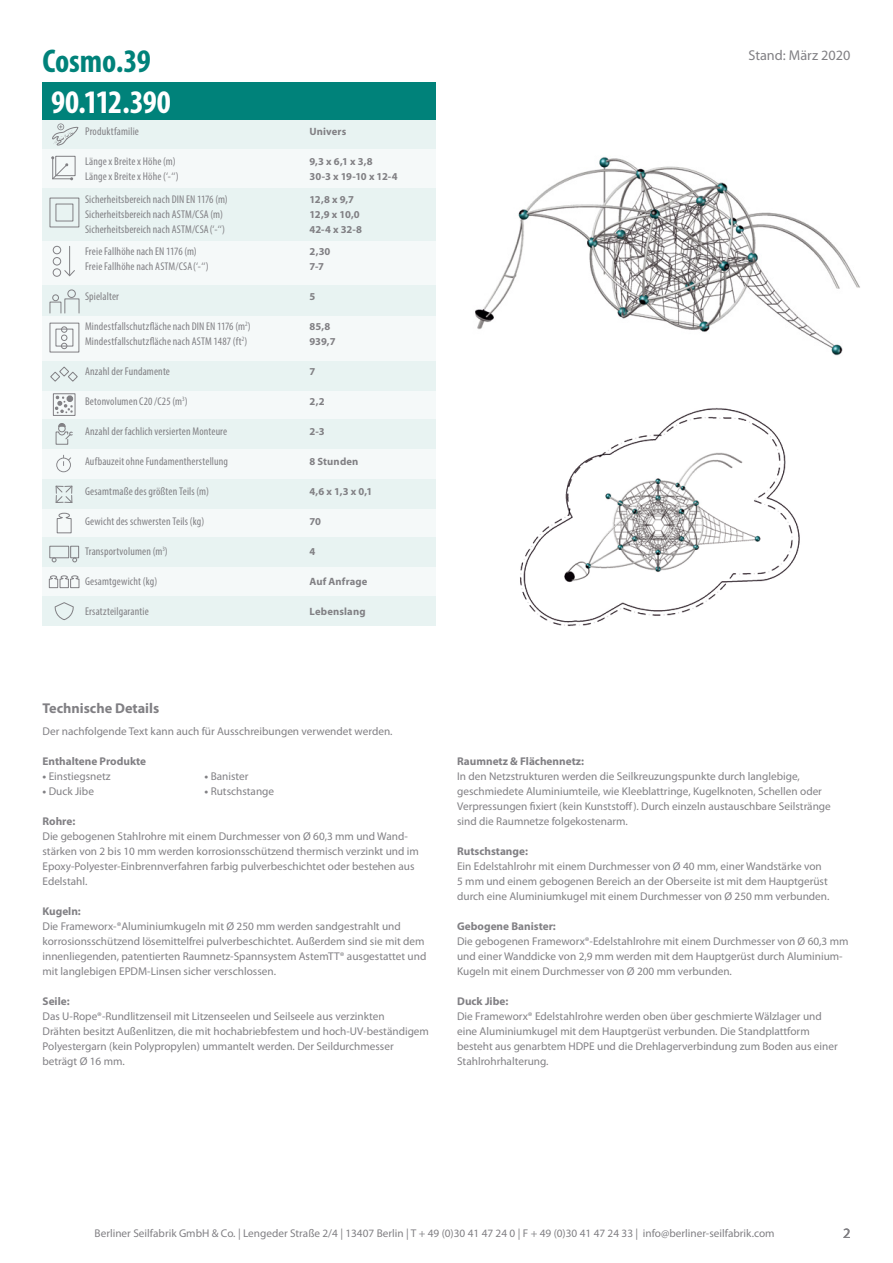
<style>
.page{position:relative;width:893px;height:1263px;background:#fff}
.page>*{position:absolute;margin:0;border:0;box-sizing:border-box;transform-origin:0 0}
.t1{font:700 condensed 33px "Myriad Pro";letter-spacing:-.03em;color:#fff}
.t2{font:700 condensed 33px "Myriad Pro";letter-spacing:-.005em;color:#00827a}
.t3{font:700 14.25px "Myriad Pro";color:#818084}
.t4{font:14.25px "Myriad Pro";color:#818084}
.t5{font:11.25px/15px "Myriad Pro";color:#818084}
.t6{font:condensed 11.25px/15px "Myriad Pro";letter-spacing:.015em;color:#818084}
.t7{font:700 11.25px "Myriad Pro";color:#818084}
.t8{font:700 10.65px/15px "Myriad Pro";letter-spacing:.01em;color:#818084}
.s1{font-weight:700}
</style>
<div class="page">
<img style="left:475px;top:157px;width:385px;height:199px">
<img style="left:520px;top:408px;width:280px;height:218px">
<div style="left:43px;top:120px;width:393px;height:32px;background:#e8f3f2"></div>
<div style="left:43px;top:82px;width:393px;height:38px;background:#00827a"></div>
<div style="left:43px;top:149px;width:393px;height:476px;background:#f5f9f9"></div>
<div style="left:43px;top:286px;width:393px;height:30px;background:#e8f3f2"></div>
<div style="left:43px;top:188px;width:393px;height:53px;background:#e8f3f2"></div>
<div style="left:43px;top:361px;width:393px;height:29px;background:#e8f3f2"></div>
<div style="left:43px;top:420px;width:393px;height:29px;background:#e8f3f2"></div>
<div style="left:43px;top:479px;width:393px;height:29px;background:#e8f3f2"></div>
<div style="left:43px;top:538px;width:393px;height:29px;background:#e8f3f2"></div>
<div style="left:43px;top:596px;width:393px;height:29px;background:#e8f3f2"></div>
<svg style="left:51px;top:156px;width:22px;height:24px"></svg>
<div style="left:50px;top:198px;width:29px;height:29px;border:1px solid #818084"></div>
<div style="left:56px;top:204px;width:17px;height:17px;border:1px solid #818084"></div>
<hr style="left:69px;top:246px;width:1px;height:30px;background:#818084">
<svg style="left:64px;top:269px;width:11px;height:8px"></svg>
<div style="left:53px;top:268px;width:8px;height:9px;border:1px solid #818084;border-radius:50%"></div>
<div style="left:53px;top:257px;width:8px;height:8px;border:1px solid #818084;border-radius:50%"></div>
<div style="left:53px;top:246px;width:8px;height:8px;border:1px solid #818084;border-radius:50%"></div>
<div style="left:50px;top:323px;width:29px;height:29px;border:1px solid #818084"></div>
<div style="left:56px;top:329px;width:17px;height:17px;border:1px solid #818084"></div>
<svg style="left:61px;top:335px;width:6px;height:14px"></svg>
<div style="left:61px;top:326px;width:6px;height:7px;border:1px solid #818084;border-radius:50%"></div>
<div style="left:52px;top:294px;width:7px;height:7px;border:1px solid #818084;border-radius:50%"></div>
<div style="left:50px;top:302px;width:11px;height:11px;border:1px solid #818084"></div>
<div style="left:64px;top:298px;width:15px;height:15px;border:1px solid #818084"></div>
<div style="left:67px;top:290px;width:9px;height:8px;border:1px solid #818084;border-radius:50%"></div>
<svg style="left:52px;top:123px;width:27px;height:23px"></svg>
<div style="left:53px;top:393px;width:22px;height:23px;border:1px solid #818084"></div>
<div style="left:67px;top:395px;width:6px;height:7px;border:4px solid #818084;border-radius:50%"></div>
<svg style="left:55px;top:396px;width:18px;height:17px"></svg>
<svg style="left:56px;top:455px;width:15px;height:17px"></svg>
<svg style="left:50px;top:366px;width:28px;height:16px"></svg>
<svg style="left:55px;top:485px;width:18px;height:18px"></svg>
<div style="left:49px;top:546px;width:20px;height:12px;border:1px solid #818084"></div>
<div style="left:70px;top:546px;width:9px;height:12px;border:1px solid #818084"></div>
<svg style="left:52px;top:558px;width:4px;height:4px"></svg>
<svg style="left:72px;top:558px;width:5px;height:4px"></svg>
<svg style="left:54px;top:602px;width:20px;height:18px"></svg>
<svg style="left:56px;top:512px;width:16px;height:22px"></svg>
<svg style="left:49px;top:575px;width:31px;height:13px"></svg>
<svg style="left:55px;top:423px;width:18px;height:22px"></svg>
<h1 class="t2" style="left:43px;top:40px;width:110px">Cosmo.39</h1>
<h1 class="t1" style="left:51px;top:81px;width:121px">90.112.390</h1>
<p class="t6" style="left:85px;top:124px;width:55px">Produktfamilie</p>
<p class="t6" style="left:85px;top:154px;width:95px">Länge x Breite x Höhe (m)<br>Länge x Breite x Höhe (‘-‘‘)</p>
<p class="t6" style="left:85px;top:191px;width:144px">Sicherheitsbereich nach DIN EN 1176 (m)<br>Sicherheitsbereich nach ASTM/CSA (m)<br>Sicherheitsbereich nach ASTM/CSA(‘-‘‘)</p>
<p class="t6" style="left:85px;top:244px;width:125px">Freie Fallhöhe nach EN 1176 (m)<br>Freie Fallhöhe nach ASTM/CSA(‘-‘‘)</p>
<p class="t6" style="left:85px;top:289px;width:36px">Spielalter</p>
<p class="t6" style="left:85px;top:319px;width:167px">Mindestfallschutzfläche nach DIN EN 1176 (m<sup>2</sup>)<br>Mindestfallschutzfläche nach ASTM 1487 (ft<sup>2</sup>)</p>
<p class="t6" style="left:85px;top:364px;width:87px">Anzahl der Fundamente</p>
<p class="t6" style="left:85px;top:394px;width:104px">Betonvolumen C20 /C25 (m<sup>3</sup>)</p>
<p class="t6" style="left:85px;top:424px;width:144px">Anzahl der fachlich versierten Monteure</p>
<p class="t6" style="left:85px;top:454px;width:144px">Aufbauzeit ohne Fundamentherstellung</p>
<p class="t6" style="left:85px;top:484px;width:125px">Gesamtmaße des größten Teils (m)</p>
<p class="t6" style="left:85px;top:514px;width:121px">Gewicht des schwersten Teils (kg)</p>
<p class="t6" style="left:85px;top:544px;width:84px">Transportvolumen (m<sup>3</sup>)</p>
<p class="t6" style="left:85px;top:574px;width:74px">Gesamtgewicht (kg)</p>
<p class="t6" style="left:85px;top:604px;width:65px">Ersatzteilgarantie</p>
<p class="t8" style="left:309px;top:124px;width:38px">Univers</p>
<p class="t8" style="left:309px;top:154px;width:90px">9,3 x 6,1 x 3,8<br>30-3 x 19-10 x 12-4</p>
<p class="t8" style="left:309px;top:191px;width:54px">12,8 x 9,7<br>12,9 x 10,0<br>42-4 x 32-8</p>
<p class="t8" style="left:309px;top:244px;width:23px">2,30<br>7-7</p>
<p class="t8" style="left:309px;top:289px;width:7px">5</p>
<p class="t8" style="left:309px;top:319px;width:28px">85,8<br>939,7</p>
<p class="t8" style="left:309px;top:364px;width:7px">7</p>
<p class="t8" style="left:309px;top:394px;width:17px">2,2</p>
<p class="t8" style="left:309px;top:424px;width:17px">2-3</p>
<p class="t8" style="left:309px;top:454px;width:50px">8 Stunden</p>
<p class="t8" style="left:309px;top:484px;width:64px">4,6 x 1,3 x 0,1</p>
<p class="t8" style="left:309px;top:514px;width:13px">70</p>
<p class="t8" style="left:309px;top:544px;width:7px">4</p>
<p class="t8" style="left:309px;top:574px;width:59px">Auf Anfrage</p>
<p class="t8" style="left:309px;top:604px;width:58px">Lebenslang</p>
<p class="t4" style="left:748px;top:46px;width:104px">Stand: März 2020</p>
<p class="t3" style="left:43px;top:698px;width:118px">Technische Details</p>
<p class="t5" style="left:43px;top:724px;width:352px">Der nachfolgende Text kann auch für Ausschreibungen verwendet werden.</p>
<p class="t7" style="left:43px;top:754px;width:105px">Enthaltene Produkte</p>
<p class="t5" style="left:43px;top:769px;width:70px"><span class="s1">•</span> Einstiegsnetz</p>
<p class="t5" style="left:205px;top:769px;width:46px"><span class="s1">•</span> Banister</p>
<p class="t5" style="left:43px;top:784px;width:53px"><span class="s1">•</span> Duck Jibe</p>
<p class="t5" style="left:205px;top:784px;width:71px"><span class="s1">•</span> Rutschstange</p>
<p class="t7" style="left:43px;top:814px;width:34px">Rohre:</p>
<p class="t5" style="left:43px;top:829px;width:378px">Die gebogenen Stahlrohre mit einem Durchmesser von Ø 60,3 mm und Wand&shy;stärken von 2 bis 10 mm werden korrosionsschützend thermisch verzinkt und im Epoxy-Polyester-Einbrennverfahren farbig pulverbeschichtet oder bestehen aus Edelstahl.</p>
<p class="t7" style="left:43px;top:904px;width:40px">Kugeln:</p>
<p class="t5" style="left:43px;top:919px;width:385px">Die Frameworx-®Aluminiumkugeln mit Ø 250 mm werden sandgestrahlt und korrosionsschützend lösemittelfrei pulverbeschichtet. Außerdem sind sie mit dem innenliegenden, patentierten Raumnetz-Spannsystem AstemTT® ausgestattet und mit langlebigen EPDM-Linsen sicher verschlossen.</p>
<p class="t7" style="left:43px;top:994px;width:29px">Seile:</p>
<p class="t5" style="left:43px;top:1009px;width:388px">Das U-Rope®-Rundlitzenseil mit Litzenseelen und Seilseele aus verzinkten<br>Drähten besitzt Außenlitzen, die mit hochabriebfestem und hoch-UV-beständigem Polyestergarn (kein Polypropylen) ummantelt werden. Der Seildurchmesser beträgt Ø 16 mm.</p>
<p class="t7" style="left:457px;top:754px;width:128px">Raumnetz &amp; Flächennetz:</p>
<p class="t5" style="left:457px;top:769px;width:375px">In den Netzstrukturen werden die Seilkreuzungspunkte durch langlebige, geschmiedete Aluminiumteile, wie Kleeblattringe, Kugelknoten, Schellen oder Verpressungen fixiert (kein Kunststoff). Durch einzeln austauschbare Seilstränge sind die Raumnetze folgekostenarm.</p>
<p class="t7" style="left:457px;top:844px;width:72px">Rutschstange:</p>
<p class="t5" style="left:457px;top:858px;width:374px">Ein Edelstahlrohr mit einem Durchmesser von Ø 40 mm, einer Wandstärke von<br>5 mm und einem gebogenen Bereich an der Oberseite ist mit dem Hauptgerüst durch eine Aluminiumkugel mit einem Durchmesser von Ø 250 mm verbunden.</p>
<p class="t7" style="left:457px;top:919px;width:100px">Gebogene Banister:</p>
<p class="t5" style="left:457px;top:933px;width:393px">Die gebogenen Frameworx®-Edelstahlrohre mit einem Durchmesser von Ø 60,3 mm und einer Wanddicke von 2,9 mm werden mit dem Hauptgerüst durch Aluminium-<br>Kugeln mit einem Durchmesser von Ø 200 mm verbunden.</p>
<p class="t7" style="left:457px;top:994px;width:53px">Duck Jibe:</p>
<p class="t5" style="left:457px;top:1008px;width:382px">Die Frameworx® Edelstahlrohre werden oben über geschmierte Wälzlager und eine Aluminiumkugel mit dem Hauptgerüst verbunden. Die Standplattform besteht aus genarbtem HDPE und die Drehlagerverbindung zum Boden aus einer Stahlrohrhalterung.</p>
<p class="t5" style="left:95px;top:1226px;width:681px">Berliner Seilfabrik GmbH &amp; Co. | Lengeder Straße 2/4 | 13407 Berlin | T + 49 (0)30 41 47 24 0 | F + 49 (0)30 41 47 24 33 | info@berliner-seilfabrik.com</p>
<p class="t4" style="left:843px;top:1224px;width:9px">2</p>
</div>
